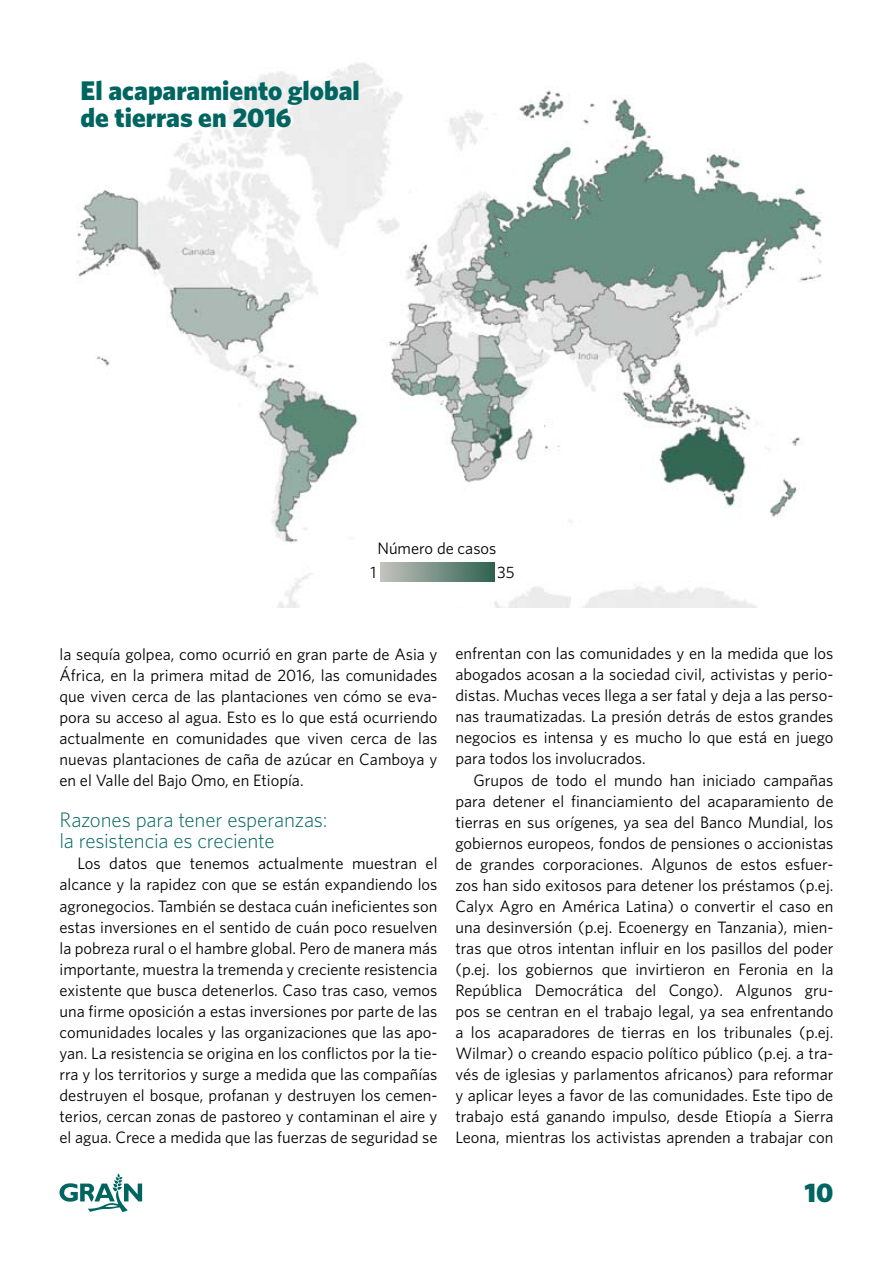
<style>
.page{position:relative;width:893px;height:1263px;background:#fff}
.page>*{position:absolute;margin:0;border:0;box-sizing:border-box;transform-origin:0 0}
.t1{font:900 27px/27px "Whitney";color:#006561}
.t2{font:300 21px/21px "Whitney";letter-spacing:-.01em;color:#006561}
.t3{font:16.5px/21px "Whitney";color:#000;text-align:justify}
</style>
<div class="page">
<svg style="left:60px;top:1173px;width:82px;height:39px"></svg>
<img style="left:77px;top:63px;width:745px;height:545px">
<div style="left:60px;top:528px;width:161px;height:51px;background:#fff"></div>
<div style="left:381px;top:563px;width:114px;height:18px;background:linear-gradient(to right,#c3c2be,#30624f)"></div>
<h1 class="t1" style="left:81px;top:76px;width:281px">El acaparamiento global de tierras en 2016</h1>
<p class="t3" style="left:377px;top:537px;width:121px">Número de casos</p>
<p class="t3" style="left:370px;top:561px;width:7px">1</p>
<p class="t3" style="left:497px;top:561px;width:19px">35</p>
<p class="t3" style="left:60px;top:643px;width:379px">la sequía golpea, como ocurrió en gran parte de Asia y África, en la primera mitad de 2016, las comunidades que viven cerca de las plantaciones ven cómo se eva&shy;pora su acceso al agua. Esto es lo que está ocurriendo actualmente en comunidades que viven cerca de las nuevas plantaciones de caña de azúcar en Camboya y en el Valle del Bajo Omo, en Etiopía.</p>
<p class="t2" style="left:60px;top:809px;width:269px">Razones para tener esperanzas: la resistencia es creciente</p>
<p class="t3" style="left:60px;top:853px;width:379px;text-indent:18px">Los datos que tenemos actualmente muestran el alcance y la rapidez con que se están expandiendo los agronegocios. También se destaca cuán ineficientes son estas inversiones en el sentido de cuán poco resuelven la pobreza rural o el hambre global. Pero de manera más importante, muestra la tremenda y creciente resistencia existente que busca detenerlos. Caso tras caso, vemos una firme oposición a estas inversiones por parte de las comunidades locales y las organizaciones que las apo&shy;yan. La resistencia se origina en los conflictos por la tie&shy;rra y los territorios y surge a medida que las compañías destruyen el bosque, profanan y destruyen los cemen&shy;terios, cercan zonas de pastoreo y contaminan el aire y el agua. Crece a medida que las fuerzas de seguridad se</p>
<p class="t3" style="left:455px;top:643px;width:379px">enfrentan con las comunidades y en la medida que los abogados acosan a la sociedad civil, activistas y perio&shy;distas. Muchas veces llega a ser fatal y deja a las perso&shy;nas traumatizadas. La presión detrás de estos grandes negocios es intensa y es mucho lo que está en juego para todos los involucrados.</p>
<p class="t3" style="left:455px;top:769px;width:379px;text-indent:18px">Grupos de todo el mundo han iniciado campañas para detener el financiamiento del acaparamiento de tierras en sus orígenes, ya sea del Banco Mundial, los gobiernos europeos, fondos de pensiones o accionistas de grandes corporaciones. Algunos de estos esfuer&shy;zos han sido exitosos para detener los préstamos (p.ej.<br>Calyx Agro en América Latina) o convertir el caso en una desinversión (p.ej. Ecoenergy en Tanzania), mien&shy;tras que otros intentan influir en los pasillos del poder (p.ej. los gobiernos que invirtieron en Feronia en la República Democrática del Congo). Algunos gru&shy;pos se centran en el trabajo legal, ya sea enfrentando a los acaparadores de tierras en los tribunales (p.ej.<br>Wilmar) o creando espacio político público (p.ej. a tra&shy;vés de iglesias y parlamentos africanos) para reformar y aplicar leyes a favor de las comunidades. Este tipo de trabajo está ganando impulso, desde Etiopía a Sierra Leona, mientras los activistas aprenden a trabajar con</p>
<h1 class="t1" style="left:804px;top:1178px;width:30px">10</h1>
</div>
